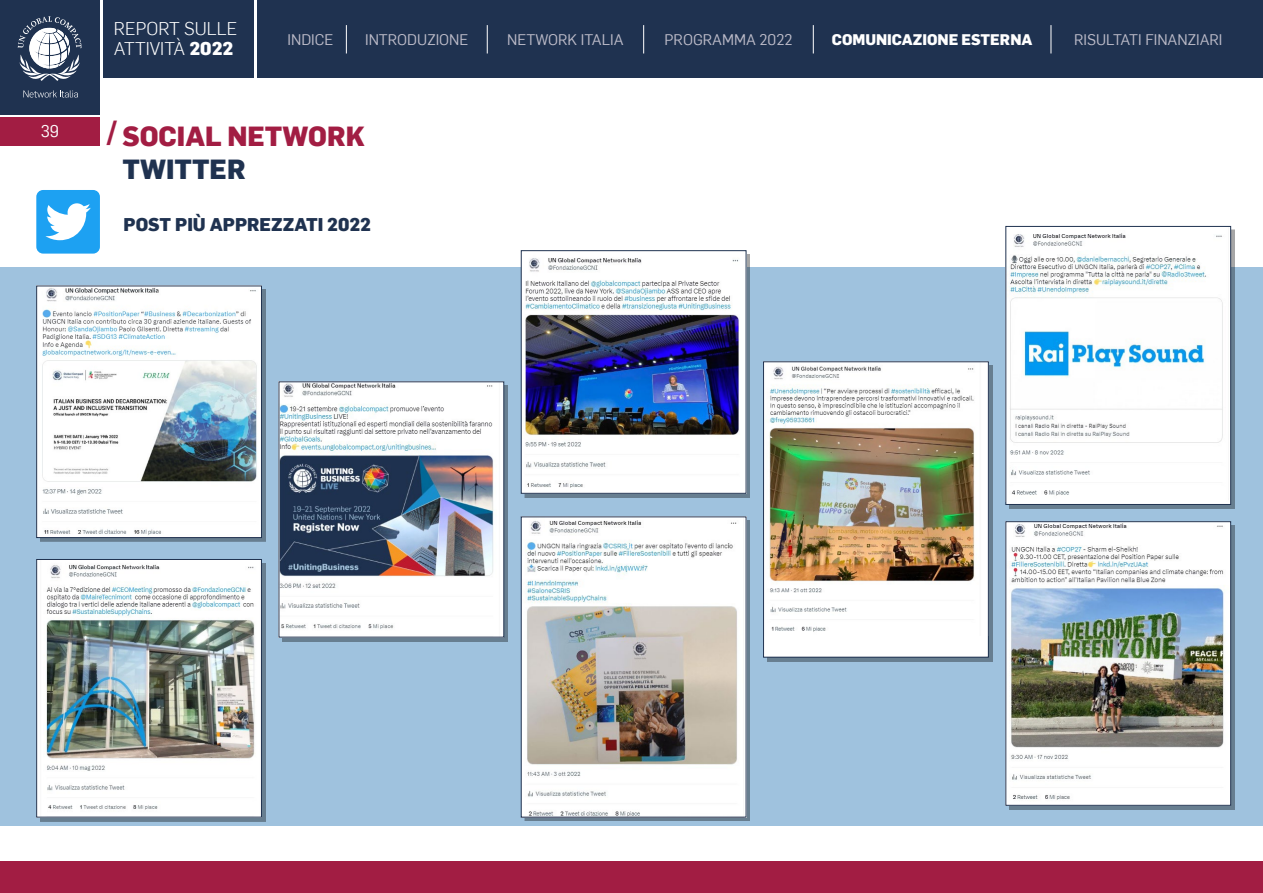
<style>
.page{position:relative;width:1263px;height:893px;background:#fff}
.page>*{position:absolute;margin:0;border:0;box-sizing:border-box;transform-origin:0 0}
.t1{font:800 27px "Flama";color:#a21d43}
.t2{font:800 27px "Flama";color:#1f3250}
.t3{font:300 18px/19.6px "Flama";color:#fff}
.t4{font:800 18px "Flama";color:#1f3250}
.t5{font:16.5px "Flama";color:#fff}
.t6{font:15px "Flama";color:#bdbcc9}
.t7{font:800 15px "Flama";color:#fff}
.s1{font-weight:800}
</style>
<div class="page">
<div style="left:0;top:862px;width:1263px;height:31px;background:#a21d43"></div>
<div style="left:103px;top:0;width:151px;height:78px;background:#1f3250"></div>
<div style="left:0;top:0;width:100px;height:115px;background:#1f3250"></div>
<div style="left:257px;top:0;width:1006px;height:78px;background:#1f3250"></div>
<svg style="left:23px;top:90px;width:55px;height:8px"></svg>
<svg style="left:18px;top:16px;width:63px;height:65px"></svg>
<div style="left:0;top:118px;width:100px;height:28px;background:#a21d43"></div>
<svg style="left:346px;top:25px;width:1px;height:28px"></svg>
<svg style="left:487px;top:25px;width:1px;height:28px"></svg>
<svg style="left:643px;top:25px;width:1px;height:28px"></svg>
<svg style="left:813px;top:25px;width:1px;height:28px"></svg>
<svg style="left:1050px;top:25px;width:1px;height:28px"></svg>
<svg style="left:36px;top:190px;width:64px;height:64px"></svg>
<div style="left:0;top:267px;width:1263px;height:559px;background:#9fc2de"></div>
<div style="left:40px;top:289px;width:226px;height:253px;background:#677e90"></div>
<img style="left:38px;top:288px;width:222px;height:248px">
<div style="left:36px;top:286px;width:226px;height:252px;border:1px solid #1f3250"></div>
<div style="left:40px;top:563px;width:226px;height:258px;background:#677e90"></div>
<img style="left:38px;top:561px;width:222px;height:254px">
<div style="left:36px;top:559px;width:226px;height:258px;border:1px solid #1f3250"></div>
<div style="left:282px;top:385px;width:226px;height:257px;background:#000;opacity:.35"></div>
<img style="left:281px;top:383px;width:221px;height:252px">
<div style="left:525px;top:254px;width:225px;height:243px;background:#000;opacity:.35"></div>
<img style="left:523px;top:254px;width:221px;height:238px">
<div style="left:521px;top:250px;width:225px;height:244px;border:1px solid #1f3250"></div>
<div style="left:767px;top:365px;width:226px;height:297px;background:#000;opacity:.35"></div>
<div style="left:763px;top:362px;width:225px;height:295px;background:#fff"></div>
<img style="left:769px;top:366px;width:206px;height:266px">
<div style="left:763px;top:361px;width:226px;height:296px;border:1px solid #1f3250"></div>
<div style="left:1009px;top:230px;width:226px;height:279px;background:#000;opacity:.35"></div>
<img style="left:1007px;top:230px;width:222px;height:271px">
<div style="left:1005px;top:226px;width:226px;height:279px;border:1px solid #1f3250"></div>
<div style="left:1009px;top:525px;width:226px;height:285px;background:#000;opacity:.35"></div>
<img style="left:1007px;top:523px;width:222px;height:281px">
<div style="left:1005px;top:521px;width:226px;height:285px;border:1px solid #1f3250"></div>
<div style="left:525px;top:520px;width:225px;height:301px;background:#000;opacity:.35"></div>
<img style="left:523px;top:518px;width:221px;height:297px">
<p class="t5" style="left:41px;top:120px;width:20px">39</p>
<p class="t3" style="left:114px;top:18px;width:125px">REPORT SULLE<br>ATTIVITÀ <span class="s1">2022</span></p>
<p class="t6" style="left:287px;top:29px;width:47px">INDICE</p>
<p class="t6" style="left:365px;top:29px;width:105px">INTRODUZIONE</p>
<p class="t6" style="left:507px;top:29px;width:118px">NETWORK ITALIA</p>
<p class="t6" style="left:664px;top:29px;width:129px">PROGRAMMA 2022</p>
<p class="t7" style="left:832px;top:28px;width:202px">COMUNICAZIONE ESTERNA</p>
<p class="t6" style="left:1074px;top:29px;width:150px">RISULTATI FINANZIARI</p>
<h1 class="t1" style="left:107px;top:117px;width:259px">/ SOCIAL NETWORK</h1>
<h1 class="t2" style="left:123px;top:150px;width:125px">TWITTER</h1>
<p class="t4" style="left:124px;top:212px;width:249px">POST PIÙ APPREZZATI 2022</p>
</div>
